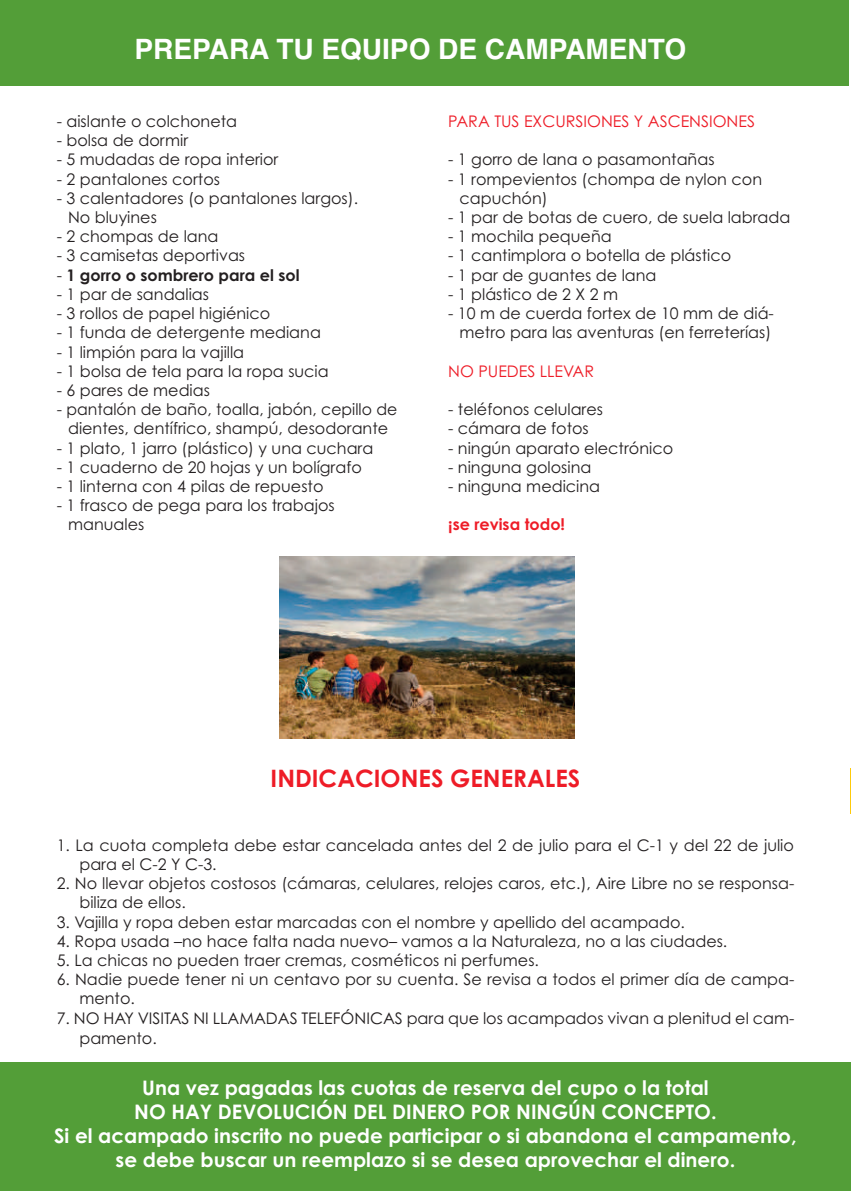
<style>
.page{position:relative;width:851px;height:1191px;background:#fff}
.page>*{position:absolute;margin:0;border:0;box-sizing:border-box;transform-origin:0 0}
.t1{font:700 28px "Helvetica";color:#fff}
.t2{font:700 24px "Century Gothic";color:#ee1c27}
.t3{font:700 20px/24px "Century Gothic";color:#fff;text-align:center}
.t4{font:16px/19.2px "Century Gothic";color:#231f20}
.t5{font:16px "Century Gothic";color:#ee1c27}
.t6{font:700 16px "Century Gothic";color:#231f20}
.t7{font:700 16px "Century Gothic";color:#ee1c27}
.s1{font-weight:400}
</style>
<div class="page">
<hr style="left:850px;top:768px;width:1px;height:46px;background:#feca0a">
<svg style="left:850px;top:1163px;width:1px;height:28px"></svg>
<img style="left:279px;top:556px;width:295px;height:182px">
<div style="left:0;top:0;width:849px;height:86px;background:#539e38"></div>
<div style="left:0;top:1062px;width:850px;height:129px;background:#539e38"></div>
<h1 class="t1" style="left:135px;top:33px;width:553px">PREPARA TU EQUIPO DE CAMPAMENTO</h1>
<p class="t4" style="left:57px;top:112px;width:182px">- aislante o colchoneta</p>
<p class="t4" style="left:57px;top:131px;width:133px">- bolsa de dormir</p>
<p class="t4" style="left:57px;top:150px;width:223px">- 5 mudadas de ropa interior</p>
<p class="t4" style="left:57px;top:169px;width:165px">- 2 pantalones cortos</p>
<p class="t4" style="left:68px;top:189px;width:291px;text-indent:-11px">- 3 calentadores (o pantalones largos).<br>No bluyines</p>
<p class="t4" style="left:57px;top:227px;width:163px">- 2 chompas de lana</p>
<p class="t4" style="left:57px;top:246px;width:190px">- 3 camisetas deportivas</p>
<p class="t6" style="left:57px;top:266px;width:244px"><span class="s1">-</span> 1 gorro o sombrero para el sol</p>
<p class="t4" style="left:57px;top:285px;width:154px">- 1 par de sandalias</p>
<p class="t4" style="left:57px;top:304px;width:215px">- 3 rollos de papel higiénico</p>
<p class="t4" style="left:57px;top:323px;width:266px">- 1 funda de detergente mediana</p>
<p class="t4" style="left:57px;top:342px;width:189px">- 1 limpión para la vajilla</p>
<p class="t4" style="left:57px;top:361px;width:273px">- 1 bolsa de tela para la ropa sucia</p>
<p class="t4" style="left:57px;top:381px;width:155px">- 6 pares de medias</p>
<p class="t4" style="left:57px;top:400px;width:342px;text-align:center">- pantalón de baño, toalla, jabón, cepillo de dientes, dentífrico, shampú, desodorante</p>
<p class="t4" style="left:57px;top:438px;width:318px">- 1 plato, 1 jarro (plástico) y una cuchara</p>
<p class="t4" style="left:57px;top:457px;width:306px">- 1 cuaderno de 20 hojas y un bolígrafo</p>
<p class="t4" style="left:57px;top:477px;width:268px">- 1 linterna con 4 pilas de repuesto</p>
<p class="t4" style="left:68px;top:496px;width:268px;text-indent:-11px">- 1 frasco de pega para los trabajos manuales</p>
<p class="t5" style="left:448px;top:112px;width:308px">PARA TUS EXCURSIONES Y ASCENSIONES</p>
<p class="t4" style="left:448px;top:150px;width:268px">- 1 gorro de lana o pasamontañas</p>
<p class="t4" style="left:459px;top:169px;width:304px;text-indent:-11px">- 1 rompevientos (chompa de nylon con capuchón)</p>
<p class="t4" style="left:448px;top:208px;width:344px">- 1 par de botas de cuero, de suela labrada</p>
<p class="t4" style="left:448px;top:227px;width:165px">- 1 mochila pequeña</p>
<p class="t4" style="left:448px;top:246px;width:284px">- 1 cantimplora o botella de plástico</p>
<p class="t4" style="left:448px;top:265px;width:210px">- 1 par de guantes de lana</p>
<p class="t4" style="left:448px;top:285px;width:171px">- 1 plástico de 2 X 2 m</p>
<p class="t4" style="left:448px;top:304px;width:327px;text-align:center">- 10 m de cuerda fortex de 10 mm de diá&shy;metro para las aventuras (en ferreterías)</p>
<p class="t5" style="left:448px;top:362px;width:147px">NO PUEDES LLEVAR</p>
<p class="t4" style="left:448px;top:400px;width:156px">- teléfonos celulares</p>
<p class="t4" style="left:448px;top:419px;width:142px">- cámara de fotos</p>
<p class="t4" style="left:448px;top:438px;width:226px">- ningún aparato electrónico</p>
<p class="t4" style="left:448px;top:457px;width:145px">- ninguna golosina</p>
<p class="t4" style="left:448px;top:477px;width:153px">- ninguna medicina</p>
<p class="t7" style="left:448px;top:515px;width:118px">¡se revisa todo!</p>
<h2 class="t2" style="left:270px;top:765px;width:311px">INDICACIONES GENERALES</h2>
<p class="t4" style="left:79px;top:835px;width:716px;text-indent:-23px">1. La cuota completa debe estar cancelada antes del 2 de julio para el C-1 y del 22 de julio para el C-2 Y C-3.</p>
<p class="t4" style="left:79px;top:874px;width:716px;text-indent:-23px">2. No llevar objetos costosos (cámaras, celulares, relojes caros, etc.), Aire Libre no se responsa&shy;biliza de ellos.</p>
<p class="t4" style="left:57px;top:912px;width:629px">3. Vajilla y ropa deben estar marcadas con el nombre y apellido del acampado.</p>
<p class="t4" style="left:57px;top:931px;width:672px">4. Ropa usada –no hace falta nada nuevo– vamos a la Naturaleza, no a las ciudades.</p>
<p class="t4" style="left:57px;top:951px;width:483px">5. La chicas no pueden traer cremas, cosméticos ni perfumes.</p>
<p class="t4" style="left:79px;top:970px;width:716px;text-indent:-23px">6. Nadie puede tener ni un centavo por su cuenta. Se revisa a todos el primer día de campa&shy;mento.</p>
<p class="t4" style="left:79px;top:1007px;width:716px;line-height:20.8px;text-indent:-23px">7. NO HAY VISITAS NI LLAMADAS TELEFÓNICAS para que los acampados vivan a plenitud el cam&shy;pamento.</p>
<p class="t3" style="left:54px;top:1076px;width:743px">Una vez pagadas las cuotas de reserva del cupo o la total<br>NO HAY DEVOLUCIÓN DEL DINERO POR NINGÚN CONCEPTO.<br>Si el acampado inscrito no puede participar o si abandona el campamento, se debe buscar un reemplazo si se desea aprovechar el dinero.</p>
</div>
